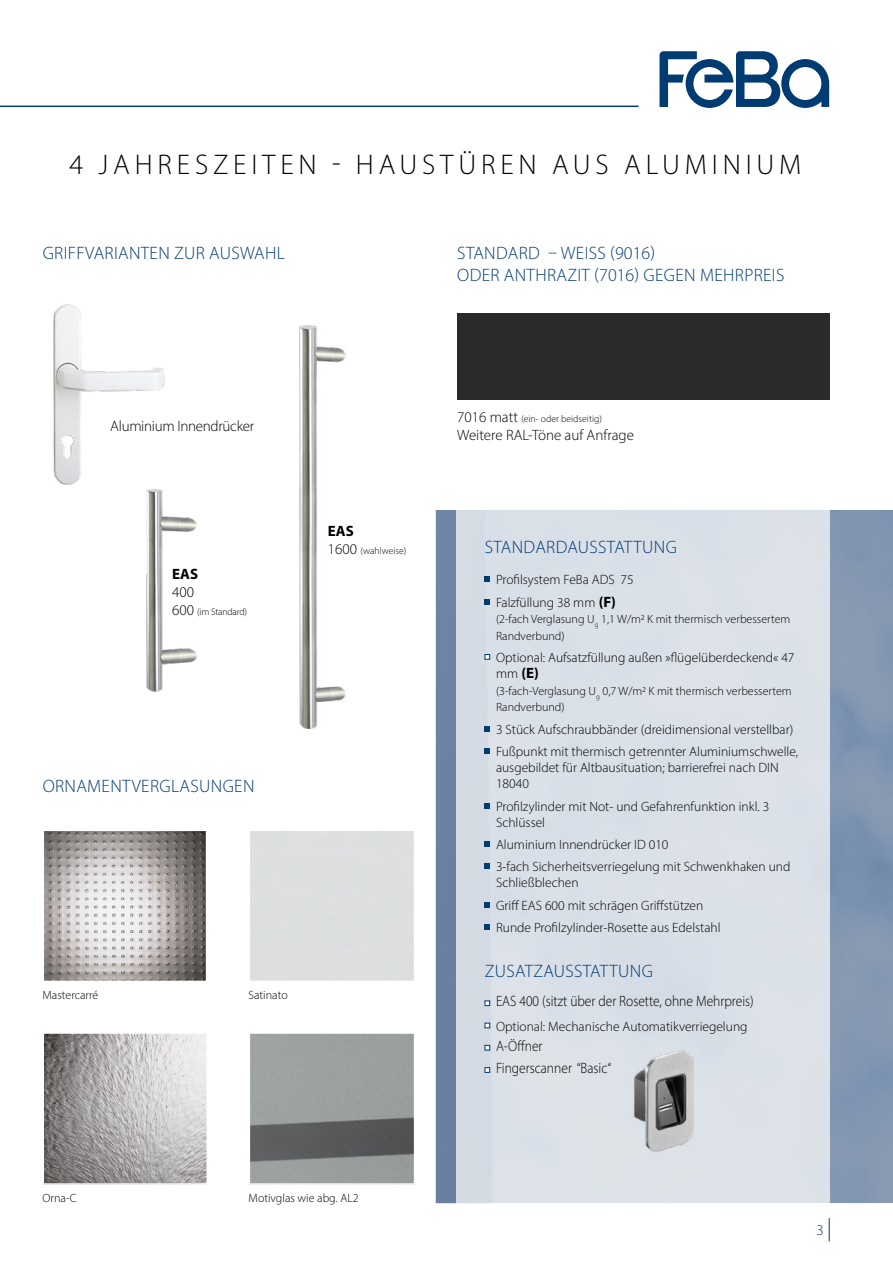
<style>
.page{position:relative;width:893px;height:1263px;background:#fff}
.page>*{position:absolute;margin:0;border:0;box-sizing:border-box;transform-origin:0 0}
.t1{font:300 28.5px "Myriad Pro";letter-spacing:.17em;color:#000}
.t2{font:300 18px/21.6px "Myriad Pro";letter-spacing:.02em;color:#003b71}
.t3{font:300 15px/22.2px "Myriad Pro";color:#000;scale:.9 1}
.t4{font:300 15px "Myriad Pro";color:#000}
.t5{font:300 15px "Myriad Pro";letter-spacing:-.02em;color:#000}
.t6{font:700 15px "Myriad Pro";color:#000}
.t7{font:300 15px "Myriad Pro";color:#003b71}
.t8{font:300 13.5px/22.2px "Myriad Pro";color:#000}
.t9{font:300 12px/16.5px "Myriad Pro";color:#000}
.t10{font:300 9.75px "Myriad Pro";color:#000}
.t11{font:300 9.75px "Myriad Pro";letter-spacing:-.02em;color:#000}
.s1{font-size:15px}
.s2{font-weight:700;font-size:15px}
.s3{font-weight:300;font-size:13.5px}
</style>
<div class="page">
<img style="left:436px;top:510px;width:457px;height:693px">
<div style="left:456px;top:510px;width:373px;height:712px;background:#dbe1e8"></div>
<hr style="left:0;top:106px;width:638px;height:1px;background:#003b71">
<svg style="left:829px;top:1218px;width:1px;height:23px"></svg>
<svg style="left:659px;top:51px;width:170px;height:57px"></svg>
<img style="left:299px;top:326px;width:47px;height:403px">
<svg style="left:485px;top:577px;width:5px;height:5px"></svg>
<svg style="left:485px;top:599px;width:5px;height:5px"></svg>
<svg style="left:485px;top:654px;width:5px;height:6px"></svg>
<svg style="left:485px;top:726px;width:5px;height:5px"></svg>
<svg style="left:485px;top:748px;width:5px;height:6px"></svg>
<svg style="left:485px;top:803px;width:5px;height:5px"></svg>
<svg style="left:485px;top:841px;width:5px;height:6px"></svg>
<svg style="left:485px;top:863px;width:5px;height:6px"></svg>
<svg style="left:485px;top:902px;width:5px;height:5px"></svg>
<svg style="left:485px;top:924px;width:5px;height:6px"></svg>
<svg style="left:485px;top:1000px;width:5px;height:6px"></svg>
<svg style="left:485px;top:1023px;width:5px;height:5px"></svg>
<svg style="left:485px;top:1045px;width:5px;height:5px"></svg>
<svg style="left:485px;top:1067px;width:5px;height:6px"></svg>
<img style="left:45px;top:832px;width:159px;height:147px">
<div style="left:42px;top:829px;width:165px;height:153px;border:2px solid #fff"></div>
<img style="left:252px;top:1035px;width:160px;height:147px">
<div style="left:249px;top:1032px;width:166px;height:153px;border:2px solid #fff"></div>
<div style="left:249px;top:829px;width:166px;height:153px;border:2px solid #fff"></div>
<div style="left:457px;top:313px;width:372px;height:87px;background:#292a2a"></div>
<img style="left:45px;top:1035px;width:160px;height:147px">
<div style="left:42px;top:1032px;width:166px;height:153px;border:2px solid #fff"></div>
<img style="left:53px;top:304px;width:112px;height:181px">
<div style="left:328px;top:525px;width:89px;height:29px;background:#fff"></div>
<img style="left:631px;top:1048px;width:66px;height:107px">
<img style="left:146px;top:483px;width:51px;height:209px">
<h1 class="t1" style="left:70px;top:147px;width:733px">4 JAHRESZEITEN - HAUSTÜREN AUS ALUMINIUM</h1>
<h2 class="t2" style="left:43px;top:242px;width:244px">GRIFFVARIANTEN ZUR AUSWAHL</h2>
<h2 class="t2" style="left:457px;top:242px;width:329px">STANDARD – WEISS (9016)<br>ODER ANTHRAZIT (7016) GEGEN MEHRPREIS</h2>
<p class="t5" style="left:110px;top:417px;width:145px">Aluminium Innendrücker</p>
<p class="t6" style="left:172px;top:564px;width:27px">EAS</p>
<p class="t4" style="left:172px;top:583px;width:23px">400</p>
<p class="t11" style="left:172px;top:606px;width:76px"><span class="s1">600</span> (im Standard)</p>
<h2 class="t2" style="left:43px;top:775px;width:213px">ORNAMENTVERGLASUNGEN</h2>
<p class="t6" style="left:328px;top:521px;width:27px">EAS</p>
<p class="t10" style="left:328px;top:545px;width:80px"><span class="s1">1600</span> (wahlweise)</p>
<p class="t9" style="left:43px;top:987px;width:57px">Mastercarré</p>
<p class="t9" style="left:249px;top:987px;width:41px">Satinato</p>
<p class="t9" style="left:43px;top:1189px;width:36px">Orna-C</p>
<p class="t9" style="left:249px;top:1189px;width:112px">Motivglas wie abg. AL2</p>
<p class="t10" style="left:457px;top:413px;width:146px"><span class="s1">7016 matt</span> (ein- oder beidseitig)</p>
<p class="t4" style="left:457px;top:426px;width:178px">Weitere RAL-Töne auf Anfrage</p>
<h2 class="t2" style="left:485px;top:536px;width:194px">STANDARDAUSSTATTUNG</h2>
<p class="t8" style="left:496px;top:569px;width:139px">Profilsystem FeBa ADS 75<br>Falzfüllung 38 mm <span class="s2">(F)</span></p>
<p class="t9" style="left:496px;top:611px;width:296px">(2-fach Verglasung U<sub>g</sub> 1,1 W/m2 K mit thermisch verbessertem<br>Randverbund)</p>
<p class="t8" style="left:496px;top:646px;width:300px">Optional: Aufsatzfüllung außen »flügelüberdeckend« 47</p>
<p class="t6" style="left:496px;top:663px;width:44px"><span class="s3">mm</span> (E)</p>
<p class="t9" style="left:496px;top:682px;width:297px">(3-fach-Verglasung U<sub>g</sub> 0,7 W/m2 K mit thermisch verbessertem<br>Randverbund)</p>
<p class="t8" style="left:496px;top:718px;width:304px">3 Stück Aufschraubbänder (dreidimensional verstellbar)<br>Fußpunkt mit thermisch getrennter Aluminiumschwelle,</p>
<p class="t8" style="left:496px;top:759px;width:284px;line-height:16.2px">ausgebildet für Altbausituation; barrierefrei nach DIN<br>18040</p>
<p class="t8" style="left:496px;top:798px;width:275px;line-height:16.2px">Profilzylinder mit Not- und Gefahrenfunktion inkl. 3<br>Schlüssel</p>
<p class="t8" style="left:496px;top:833px;width:296px">Aluminium Innendrücker ID 010<br>3-fach Sicherheitsverriegelung mit Schwenkhaken und</p>
<p class="t8" style="left:496px;top:872px;width:226px">Schließblechen<br>Griff EAS 600 mit schrägen Griffstützen<br>Runde Profilzylinder-Rosette aus Edelstahl</p>
<h2 class="t2" style="left:485px;top:960px;width:170px">ZUSATZAUSSTATTUNG</h2>
<p class="t3" style="left:496px;top:990px;width:288px">EAS 400 (sitzt über der Rosette, ohne Mehrpreis)</p>
<p class="t8" style="left:496px;top:1015px;width:253px">Optional: Mechanische Automatikverriegelung</p>
<p class="t3" style="left:496px;top:1034px;width:130px">A-Öffner<br>Fingerscanner “Basic“</p>
<p class="t7" style="left:816px;top:1221px;width:9px">3</p>
</div>
